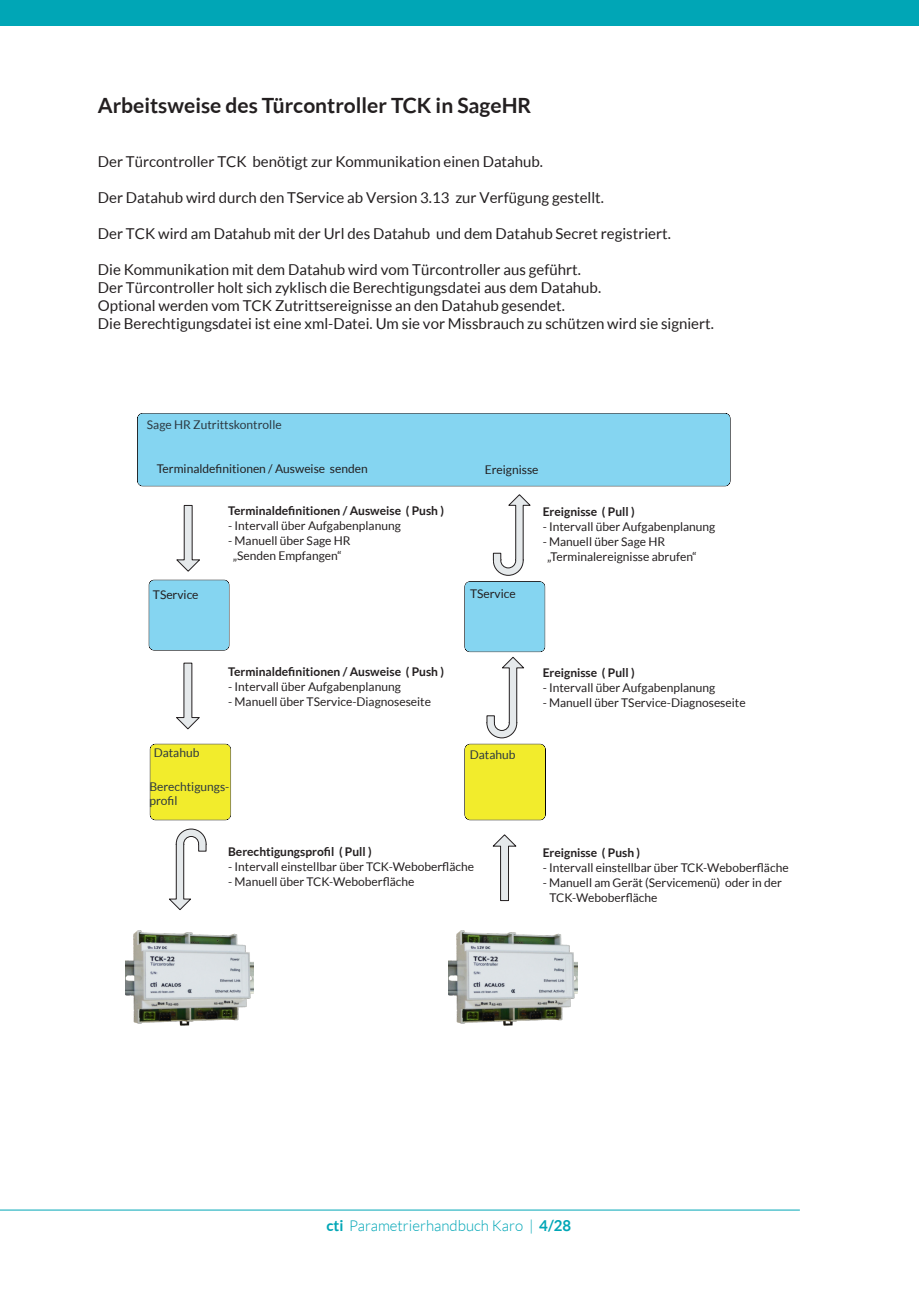
<style>
.page{position:relative;width:919px;height:1289px;background:#fff}
.page>*{position:absolute;margin:0;border:0;box-sizing:border-box;transform-origin:0 0}
.t1{font:700 21px "Lato";color:#231f20}
.t2{font:15px/18px "Lato";color:#231f20}
.t3{font:300 15px "Lato";color:#00a6b6}
.t4{font:12px/15px "Lato";color:#231f20}
.t5{font:700 12px "Lato";color:#231f20}
.t6{font:12px/14px "Lato";color:#2c3840}
.s1{font-weight:700}
</style>
<div class="page">
<div style="left:0;top:0;width:918px;height:26px;background:#00a6b6"></div>
<hr style="left:0;top:1209px;width:799px;height:1px;background:#00a6b6">
<div style="left:137px;top:413px;width:593px;height:73px;background:#85d5f1"></div>
<div style="left:150px;top:743px;width:81px;height:77px;background:#f2ec2c"></div>
<div style="left:149px;top:579px;width:80px;height:71px;background:#85d5f1"></div>
<svg style="left:176px;top:662px;width:24px;height:67px"></svg>
<svg style="left:176px;top:505px;width:24px;height:67px"></svg>
<svg style="left:169px;top:828px;width:37px;height:82px"></svg>
<svg style="left:492px;top:834px;width:25px;height:67px"></svg>
<svg style="left:464px;top:581px;width:81px;height:239px"></svg>
<svg style="left:493px;top:494px;width:38px;height:81px"></svg>
<img style="left:125px;top:930px;width:129px;height:96px">
<img style="left:449px;top:930px;width:128px;height:96px">
<h1 class="t1" style="left:98px;top:96px;width:435px">Arbeitsweise des Türcontroller TCK in SageHR</h1>
<p class="t2" style="left:98px;top:154px;width:446px">Der Türcontroller TCK benötigt zur Kommunikation einen Datahub.</p>
<p class="t2" style="left:98px;top:190px;width:507px">Der Datahub wird durch den TService ab Version 3.13 zur Verfügung gestellt.</p>
<p class="t2" style="left:98px;top:226px;width:574px">Der TCK wird am Datahub mit der Url des Datahub und dem Datahub Secret registriert.</p>
<p class="t2" style="left:98px;top:262px;width:617px">Die Kommunikation mit dem Datahub wird vom Türcontroller aus geführt.<br>Der Türcontroller holt sich zyklisch die Berechtigungsdatei aus dem Datahub.<br>Optional werden vom TCK Zutrittsereignisse an den Datahub gesendet.<br>Die Berechtigungsdatei ist eine xml-Datei. Um sie vor Missbrauch zu schützen wird sie signiert.</p>
<p class="t6" style="left:147px;top:419px;width:136px">Sage HR Zutrittskontrolle</p>
<p class="t4" style="left:157px;top:461px;width:212px">Terminaldefinitionen / Ausweise senden</p>
<p class="t4" style="left:484px;top:463px;width:55px">Ereignisse</p>
<p class="t5" style="left:228px;top:505px;width:217px">Terminaldefinitionen / Ausweise ( Push )</p>
<p class="t4" style="left:228px;top:519px;width:174px">- Intervall über Aufgabenplanung</p>
<p class="t4" style="left:228px;top:534px;width:124px;text-align:center">- Manuell über Sage HR „Senden Empfangen“</p>
<p class="t5" style="left:542px;top:506px;width:93px">Ereignisse ( Pull )</p>
<p class="t4" style="left:542px;top:520px;width:174px">- Intervall über Aufgabenplanung</p>
<p class="t4" style="left:547px;top:535px;width:151px;text-indent:-5px">- Manuell über Sage HR „Terminalereignisse abrufen“</p>
<p class="t4" style="left:153px;top:588px;width:47px">TService</p>
<p class="t4" style="left:470px;top:586px;width:47px">TService</p>
<p class="t5" style="left:228px;top:666px;width:217px">Terminaldefinitionen / Ausweise ( Push )</p>
<p class="t4" style="left:228px;top:679px;width:174px">- Intervall über Aufgabenplanung</p>
<p class="t4" style="left:228px;top:694px;width:204px">- Manuell über TService-Diagnoseseite</p>
<p class="t5" style="left:542px;top:667px;width:93px">Ereignisse ( Pull )</p>
<p class="t4" style="left:542px;top:681px;width:174px">- Intervall über Aufgabenplanung</p>
<p class="t4" style="left:542px;top:696px;width:204px">- Manuell über TService-Diagnoseseite</p>
<p class="t6" style="left:154px;top:746px;width:47px">Datahub</p>
<p class="t6" style="left:149px;top:780px;width:81px">Berechtigungs&shy;profil</p>
<p class="t6" style="left:470px;top:748px;width:47px">Datahub</p>
<p class="t5" style="left:228px;top:846px;width:145px">Berechtigungsprofil ( Pull )</p>
<p class="t4" style="left:228px;top:859px;width:247px">- Intervall einstellbar über TCK-Weboberfläche</p>
<p class="t4" style="left:228px;top:874px;width:188px">- Manuell über TCK-Weboberfläche</p>
<p class="t5" style="left:542px;top:847px;width:99px">Ereignisse ( Push )</p>
<p class="t4" style="left:542px;top:861px;width:247px">- Intervall einstellbar über TCK-Weboberfläche</p>
<p class="t4" style="left:549px;top:876px;width:234px;text-indent:-7px">- Manuell am Gerät (Servicemenü) oder in der<br>TCK-Weboberfläche</p>
<p class="t3" style="left:326px;top:1219px;width:246px"><span class="s1">cti</span> Parametrierhandbuch Karo | <span class="s1">4/28</span></p>
</div>
